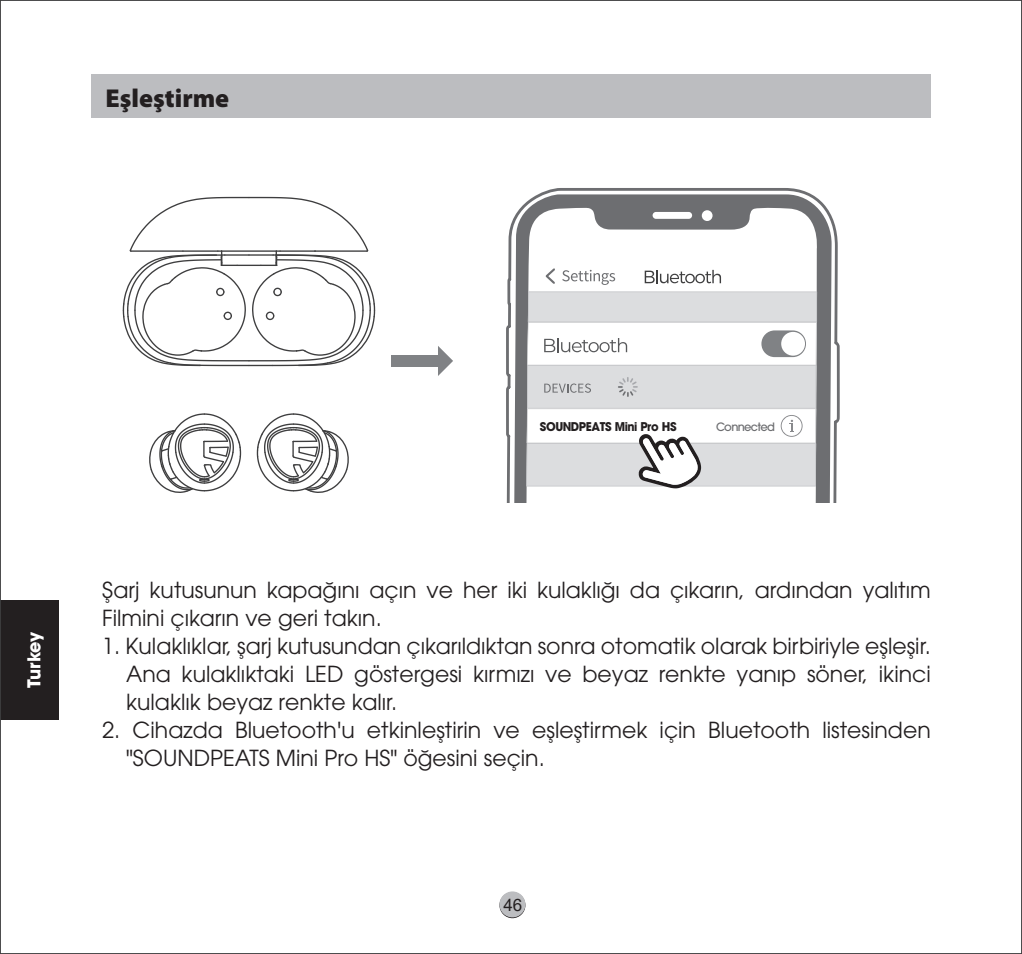
<style>
.page{position:relative;width:1022px;height:954px;background:#fff}
.page>*{position:absolute;margin:0;border:0;box-sizing:border-box;transform-origin:0 0}
.t1{font:900 26px "Myriad Pro";color:#231f20}
.t2{font:22px/28px "ITC Avant Garde Pro";color:#231f20}
.t3{font:700 17.6px "ITC Avant Garde Std";letter-spacing:-.03em;color:#fff}
.t4{font:17.2px "Arial";color:#231f20}
.t5{font:700 12px "ITC Avant Garde Pro";letter-spacing:-.035em;color:#231f20;scale:.95 1}
.t6{font:500 11.6px "ITC Avant Garde Pro";letter-spacing:-.055em;color:#6c6d70}
</style>
<div class="page">
<div style="left:91px;top:74px;width:839px;height:44px;background:#bcbdc0"></div>
<div style="left:391px;top:355px;width:47px;height:11px;background:#808285"></div>
<svg style="left:438px;top:346px;width:15px;height:30px"></svg>
<svg style="left:508px;top:188px;width:329px;height:80px"></svg>
<svg style="left:506px;top:268px;width:333px;height:234px"></svg>
<svg style="left:149px;top:413px;width:93px;height:80px"></svg>
<svg style="left:256px;top:413px;width:92px;height:80px"></svg>
<svg style="left:122px;top:196px;width:254px;height:171px"></svg>
<div style="left:0;top:600px;width:58px;height:119px;background:#231f20"></div>
<svg style="left:499px;top:892px;width:26px;height:26px"></svg>
<div style="left:499px;top:891px;width:26px;height:26px;background:#bcbdc0;border-radius:50%"></div>
<p class="t1" style="left:105px;top:84px;width:125px">Eşleştirme</p>
<p class="t5" style="left:540px;top:418px;width:145px">SOUNDPEATS Mini Pro HS</p>
<p class="t6" style="left:716px;top:419px;width:61px">Connected</p>
<p class="t3" style="left:23px;top:687px;width:58px;rotate:-90deg">Turkey</p>
<p class="t2" style="left:102px;top:575px;width:830px">Şarj kutusunun kapağını açın ve her iki kulaklığı da çıkarın, ardından yalıtım<br>Filmini çıkarın ve geri takın.</p>
<p class="t2" style="left:126px;top:631px;width:806px;text-align:justify;text-indent:-24px">1. Kulaklıklar, şarj kutusundan çıkarıldıktan sonra otomatik olarak birbiriyle eşleşir.<br>Ana kulaklıktaki LED göstergesi kırmızı ve beyaz renkte yanıp söner, ikinci kulaklık beyaz renkte kalır.</p>
<p class="t2" style="left:126px;top:715px;width:806px;text-indent:-24px">2. Cihazda Bluetooth'u etkinleştirin ve eşleştirmek için Bluetooth listesinden "SOUNDPEATS Mini Pro HS" öğesini seçin.</p>
<p class="t4" style="left:503px;top:892px;width:20px">46</p>
</div>
